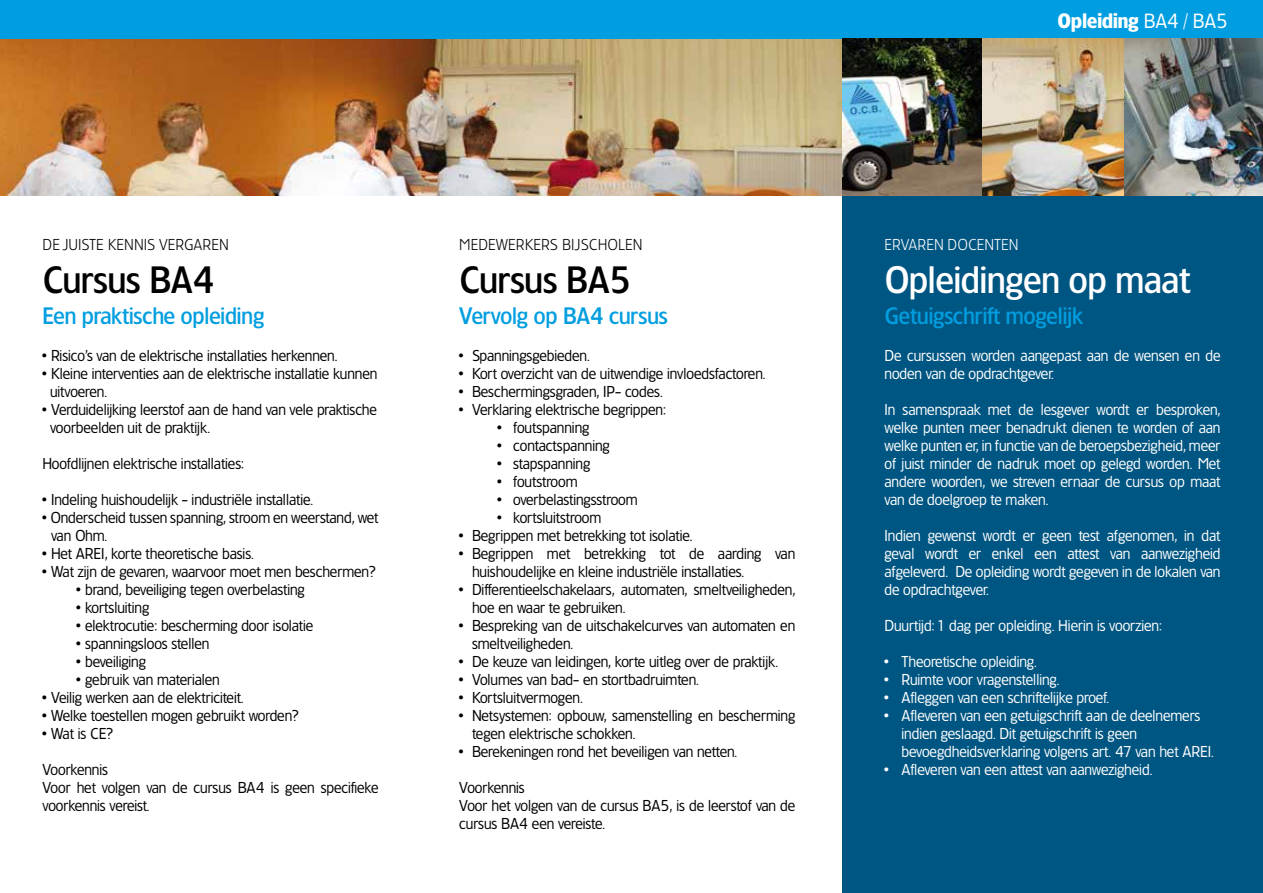
<style>
.page{position:relative;width:1263px;height:893px;background:#fff}
.page>*{position:absolute;margin:0;border:0;box-sizing:border-box;transform-origin:0 0}
.t1{font:500 36px "TF Forever";color:#000}
.t2{font:500 36px "TF Forever";color:#fff}
.t3{font:500 22.5px "TF Forever";color:#009ee0}
.t4{font:700 19.5px "TF Forever";color:#fff}
.t5{font:15px/18px "TF Forever";color:#000}
.t6{font:15px/18px "TF Forever";color:#fff}
.t7{font:300 15px "TF Forever";color:#000}
.t8{font:300 15px "TF Forever";color:#fff}
.s1{font-weight:400}
</style>
<div class="page">
<div style="left:842px;top:0;width:421px;height:893px;background:#005682"></div>
<img style="left:0;top:38px;width:842px;height:158px">
<div style="left:0;top:0;width:1263px;height:38px;background:#009ee0"></div>
<img style="left:842px;top:38px;width:421px;height:158px">
<p class="t7" style="left:43px;top:236px;width:188px">DE JUISTE KENNIS VERGAREN</p>
<p class="t7" style="left:459px;top:236px;width:185px">MEDEWERKERS BIJSCHOLEN</p>
<h1 class="t1" style="left:43px;top:258px;width:173px">Cursus BA4</h1>
<h1 class="t1" style="left:459px;top:258px;width:173px">Cursus BA5</h1>
<h2 class="t3" style="left:43px;top:302px;width:223px">Een praktische opleiding</h2>
<h2 class="t3" style="left:459px;top:302px;width:210px">Vervolg op BA4 cursus</h2>
<p class="t5" style="left:43px;top:346px;width:296px">• Risico’s van de elektrische installaties herkennen.</p>
<p class="t5" style="left:50px;top:364px;width:329px;text-indent:-8px">• Kleine interventies aan de elektrische installatie kunnen uitvoeren.</p>
<p class="t5" style="left:50px;top:400px;width:328px;text-indent:-8px">• Verduidelijking leerstof aan de hand van vele praktische voorbeelden uit de praktijk.</p>
<p class="t5" style="left:43px;top:454px;width:203px">Hoofdlijnen elektrische installaties:</p>
<p class="t5" style="left:43px;top:490px;width:272px">• Indeling huishoudelijk - industriële installatie.</p>
<p class="t5" style="left:43px;top:508px;width:337px">• Onderscheid tussen spanning, stroom en weerstand, wet</p>
<p class="t5" style="left:43px;top:526px;width:66px">• van Ohm.</p>
<p class="t5" style="left:43px;top:544px;width:213px">• Het AREI, korte theoretische basis.</p>
<p class="t5" style="left:43px;top:562px;width:335px">• Wat zijn de gevaren, waarvoor moet men beschermen?</p>
<p class="t5" style="left:77px;top:580px;width:230px">• brand, beveiliging tegen overbelasting</p>
<p class="t5" style="left:77px;top:598px;width:74px">• kortsluiting</p>
<p class="t5" style="left:77px;top:616px;width:238px">• elektrocutie: bescherming door isolatie</p>
<p class="t5" style="left:77px;top:634px;width:134px">• spanningsloos stellen</p>
<p class="t5" style="left:77px;top:652px;width:71px">• beveiliging</p>
<p class="t5" style="left:77px;top:670px;width:145px">• gebruik van materialen</p>
<p class="t5" style="left:43px;top:688px;width:203px">• Veilig werken aan de elektriciteit.</p>
<p class="t5" style="left:43px;top:706px;width:258px">• Welke toestellen mogen gebruikt worden?</p>
<p class="t5" style="left:43px;top:724px;width:72px">• Wat is CE?</p>
<p class="t5" style="left:43px;top:760px;width:337px">Voorkennis<br>Voor het volgen van de cursus BA4 is geen specifieke voorkennis vereist.</p>
<p class="t5" style="left:459px;top:346px;width:132px">• Spanningsgebieden.</p>
<p class="t5" style="left:459px;top:364px;width:308px">• Kort overzicht van de uitwendige invloedsfactoren.</p>
<p class="t5" style="left:459px;top:382px;width:205px">• Beschermingsgraden, IP- codes.</p>
<p class="t5" style="left:459px;top:400px;width:208px">• Verklaring elektrische begrippen:</p>
<p class="t5" style="left:497px;top:418px;width:93px">• foutspanning</p>
<p class="t5" style="left:497px;top:436px;width:114px">• contactspanning</p>
<p class="t5" style="left:497px;top:454px;width:94px">• stapspanning</p>
<p class="t5" style="left:497px;top:472px;width:81px">• foutstroom</p>
<p class="t5" style="left:497px;top:490px;width:142px">• overbelastingsstroom</p>
<p class="t5" style="left:497px;top:508px;width:105px">• kortsluitstroom</p>
<p class="t5" style="left:459px;top:526px;width:235px">• Begrippen met betrekking tot isolatie.</p>
<p class="t5" style="left:472px;top:544px;width:325px;text-indent:-13px">• Begrippen met betrekking tot de aarding van huishoudelijke en kleine industriële installaties.</p>
<p class="t5" style="left:472px;top:580px;width:325px;text-indent:-13px">• Differentieelschakelaars, automaten, smeltveiligheden, hoe en waar te gebruiken.</p>
<p class="t5" style="left:472px;top:616px;width:325px;text-indent:-13px">• Bespreking van de uitschakelcurves van automaten en smeltveiligheden.</p>
<p class="t5" style="left:459px;top:652px;width:320px">• De keuze van leidingen, korte uitleg over de praktijk.</p>
<p class="t5" style="left:459px;top:670px;width:241px">• Volumes van bad- en stortbadruimten.</p>
<p class="t5" style="left:459px;top:688px;width:125px">• Kortsluitvermogen.</p>
<p class="t5" style="left:472px;top:706px;width:325px;text-indent:-13px">• Netsystemen: opbouw, samenstelling en bescherming tegen elektrische schokken.</p>
<p class="t5" style="left:459px;top:742px;width:280px">• Berekeningen rond het beveiligen van netten.</p>
<p class="t5" style="left:459px;top:778px;width:337px">Voorkennis<br>Voor het volgen van de cursus BA5, is de leerstof van de cursus BA4 een vereiste.</p>
<h3 class="t4" style="left:1057px;top:9px;width:172px">Opleiding <span class="s1">BA4 / BA5</span></h3>
<p class="t8" style="left:884px;top:236px;width:34px">ERVAREN</p>
<p class="t8" style="left:947px;top:236px;width:20px">DOCENTEN</p>
<h1 class="t2" style="left:884px;top:258px;width:307px">Opleidingen op maat</h1>
<h2 class="t3" style="left:884px;top:302px;width:200px">Getuigschrift mogelijk</h2>
<p class="t6" style="left:884px;top:346px;width:337px">De cursussen worden aangepast aan de wensen en de noden van de opdrachtgever.</p>
<p class="t6" style="left:884px;top:400px;width:337px;text-align:justify">In samenspraak met de lesgever wordt er besproken, welke punten meer benadrukt dienen te worden of aan welke punten er, in functie van de beroepsbezigheid, meer of juist minder de nadruk moet op gelegd worden. Met andere woorden, we streven ernaar de cursus op maat van de doelgroep te maken.</p>
<p class="t6" style="left:884px;top:526px;width:337px;text-align:justify">Indien gewenst wordt er geen test afgenomen, in dat geval wordt er enkel een attest van aanwezigheid afgeleverd. De opleiding wordt gegeven in de lokalen van de opdrachtgever.</p>
<p class="t6" style="left:884px;top:616px;width:279px">Duurtijd: 1 dag per opleiding. Hierin is voorzien:</p>
<p class="t6" style="left:884px;top:652px;width:154px">• Theoretische opleiding.</p>
<p class="t6" style="left:884px;top:670px;width:176px">• Ruimte voor vragenstelling.</p>
<p class="t6" style="left:884px;top:688px;width:226px">• Afleggen van een schriftelijke proef.</p>
<p class="t6" style="left:901px;top:706px;width:314px;text-indent:-17px">• Afleveren van een getuigschrift aan de deelnemers indien geslaagd. Dit getuigschrift is geen bevoegdheidsverklaring volgens art. 47 van het AREI.</p>
<p class="t6" style="left:884px;top:760px;width:269px">• Afleveren van een attest van aanwezigheid.</p>
</div>
